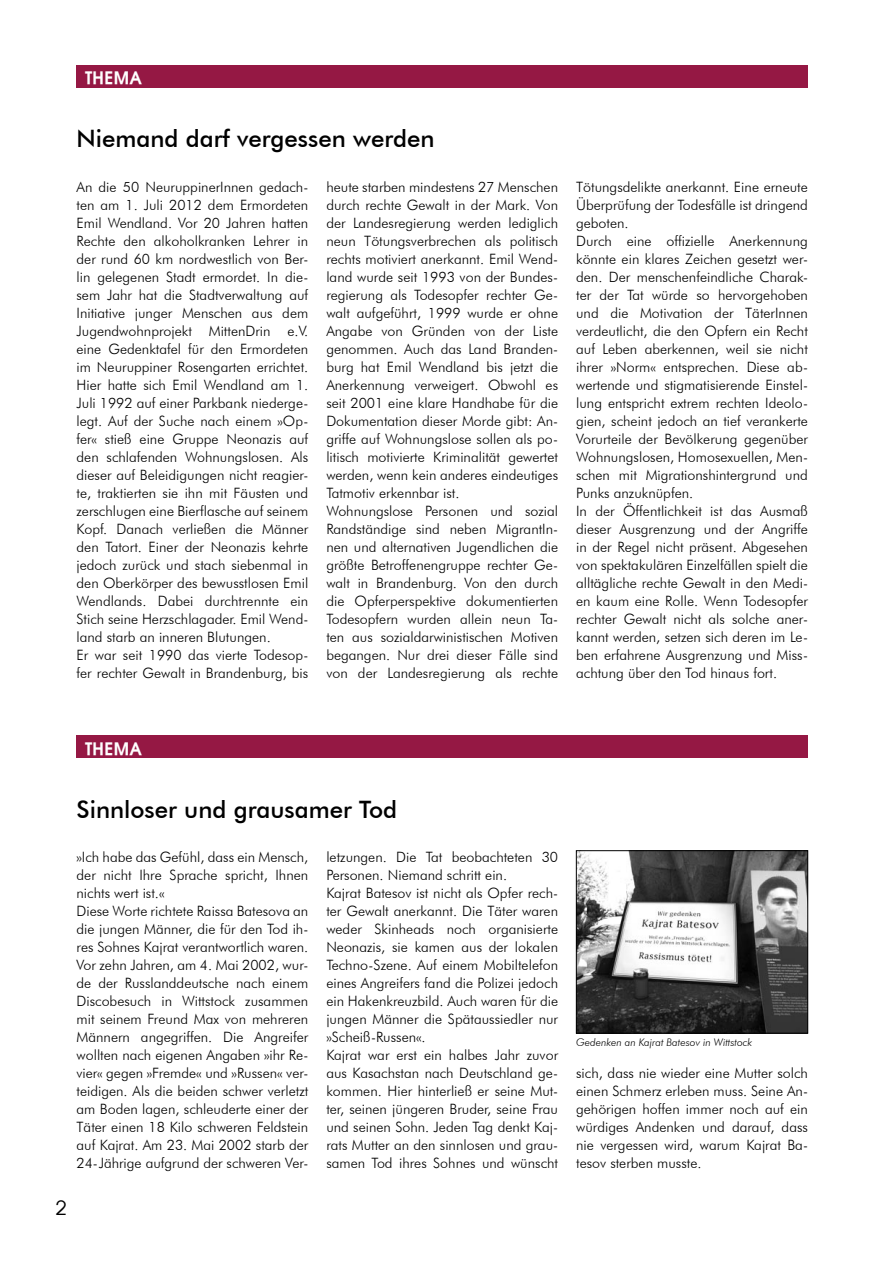
<style>
.page{position:relative;width:893px;height:1263px;background:#fff}
.page>*{position:absolute;margin:0;border:0;box-sizing:border-box;transform-origin:0 0}
.head{font:500 24px "Futura BT";color:#000}
.seite{font:21px "Andrea Normal";color:#000}
.blockhead{font:700 18px "Andrea";letter-spacing:.025em;color:#fff}
.fliessohne{font:300 14.25px/18px "Futura BT";color:#000;text-align:justify}
.bild{font:italic 300 10.5px "Futura BT";color:#000}
</style>
<div class="page">
<div style="left:77px;top:65px;width:731px;height:23px;background:#951844"></div>
<div style="left:77px;top:736px;width:731px;height:22px;background:#951844"></div>
<img style="left:578px;top:852px;width:228px;height:179px">
<div style="left:576px;top:850px;width:232px;height:183px;border:1px solid #000"></div>
<p class="blockhead" style="left:85px;top:67px;width:58px">THEMA</p>
<p class="head" style="left:77px;top:124px;width:360px">Niemand darf vergessen werden</p>
<p class="fliessohne" style="left:77px;top:177px;width:233px">An die 50 NeuruppinerInnen gedach&shy;ten am 1. Juli 2012 dem Ermordeten Emil Wendland. Vor 20 Jahren hatten Rechte den alkoholkranken Lehrer in der rund 60 km nordwestlich von Ber&shy;lin gelegenen Stadt ermordet. In die&shy;sem Jahr hat die Stadtverwaltung auf Initiative junger Menschen aus dem Jugendwohnprojekt MittenDrin e.V. eine Gedenktafel für den Ermordeten im Neuruppiner Rosengarten errichtet.<br>Hier hatte sich Emil Wendland am 1.<br>Juli 1992 auf einer Parkbank niederge&shy;legt. Auf der Suche nach einem »Op&shy;fer« stieß eine Gruppe Neonazis auf den schlafenden Wohnungslosen. Als dieser auf Beleidigungen nicht reagier&shy;te, traktierten sie ihn mit Fäusten und zerschlugen eine Bierflasche auf seinem Kopf. Danach verließen die Männer den Tatort. Einer der Neonazis kehrte jedoch zurück und stach siebenmal in den Oberkörper des bewusstlosen Emil Wendlands. Dabei durchtrennte ein Stich seine Herzschlagader. Emil Wend&shy;land starb an inneren Blutungen.</p>
<p class="fliessohne" style="left:77px;top:645px;width:233px">Er war seit 1990 das vierte Todesop&shy;fer rechter Gewalt in Brandenburg, bis</p>
<p class="fliessohne" style="left:326px;top:177px;width:233px">heute starben mindestens 27 Menschen durch rechte Gewalt in der Mark. Von der Landesregierung werden lediglich neun Tötungsverbrechen als politisch rechts motiviert anerkannt. Emil Wend&shy;land wurde seit 1993 von der Bundes&shy;regierung als Todesopfer rechter Ge&shy;walt aufgeführt, 1999 wurde er ohne Angabe von Gründen von der Liste genommen. Auch das Land Branden&shy;burg hat Emil Wendland bis jetzt die Anerkennung verweigert. Obwohl es seit 2001 eine klare Handhabe für die Dokumentation dieser Morde gibt: An&shy;griffe auf Wohnungslose sollen als po&shy;litisch motivierte Kriminalität gewertet werden, wenn kein anderes eindeutiges Tatmotiv erkennbar ist.</p>
<p class="fliessohne" style="left:326px;top:501px;width:233px">Wohnungslose Personen und sozial Randständige sind neben MigrantIn&shy;nen und alternativen Jugendlichen die größte Betroffenengruppe rechter Ge&shy;walt in Brandenburg. Von den durch die Opferperspektive dokumentierten Todesopfern wurden allein neun Ta&shy;ten aus sozialdarwinistischen Motiven begangen. Nur drei dieser Fälle sind von der Landesregierung als rechte</p>
<p class="fliessohne" style="left:576px;top:177px;width:233px">Tötungsdelikte anerkannt. Eine erneute Überprüfung der Todesfälle ist dringend geboten.</p>
<p class="fliessohne" style="left:576px;top:231px;width:233px">Durch eine offizielle Anerkennung könnte ein klares Zeichen gesetzt wer&shy;den. Der menschenfeindliche Charak&shy;ter der Tat würde so hervorgehoben und die Motivation der TäterInnen verdeutlicht, die den Opfern ein Recht auf Leben aberkennen, weil sie nicht ihrer »Norm« entsprechen. Diese ab&shy;wertende und stigmatisierende Einstel&shy;lung entspricht extrem rechten Ideolo&shy;gien, scheint jedoch an tief verankerte Vorurteile der Bevölkerung gegenüber Wohnungslosen, Homosexuellen, Men&shy;schen mit Migrationshintergrund und Punks anzuknüpfen.</p>
<p class="fliessohne" style="left:576px;top:501px;width:233px">In der Öffentlichkeit ist das Ausmaß dieser Ausgrenzung und der Angriffe in der Regel nicht präsent. Abgesehen von spektakulären Einzelfällen spielt die alltägliche rechte Gewalt in den Medi&shy;en kaum eine Rolle. Wenn Todesopfer rechter Gewalt nicht als solche aner&shy;kannt werden, setzen sich deren im Le&shy;ben erfahrene Ausgrenzung und Miss&shy;achtung über den Tod hinaus fort.</p>
<p class="blockhead" style="left:85px;top:737px;width:58px">THEMA</p>
<p class="head" style="left:77px;top:794px;width:322px">Sinnloser und grausamer Tod</p>
<p class="fliessohne" style="left:77px;top:848px;width:233px">»Ich habe das Gefühl, dass ein Mensch, der nicht Ihre Sprache spricht, Ihnen nichts wert ist.«</p>
<p class="fliessohne" style="left:77px;top:902px;width:233px">Diese Worte richtete Raissa Batesova an die jungen Männer, die für den Tod ih&shy;res Sohnes Kajrat verantwortlich waren.<br>Vor zehn Jahren, am 4. Mai 2002, wur&shy;de der Russlanddeutsche nach einem Discobesuch in Wittstock zusammen mit seinem Freund Max von mehreren Männern angegriffen. Die Angreifer wollten nach eigenen Angaben »ihr Re&shy;vier« gegen »Fremde« und »Russen« ver&shy;teidigen. Als die beiden schwer verletzt am Boden lagen, schleuderte einer der Täter einen 18 Kilo schweren Feldstein auf Kajrat. Am 23. Mai 2002 starb der 24-Jährige aufgrund der schweren Ver-</p>
<p class="fliessohne" style="left:326px;top:848px;width:233px">letzungen. Die Tat beobachteten 30<br>Personen. Niemand schritt ein.</p>
<p class="fliessohne" style="left:326px;top:884px;width:233px">Kajrat Batesov ist nicht als Opfer rech&shy;ter Gewalt anerkannt. Die Täter waren weder Skinheads noch organisierte Neonazis, sie kamen aus der lokalen Techno-Szene. Auf einem Mobiltelefon eines Angreifers fand die Polizei jedoch ein Hakenkreuzbild. Auch waren für die jungen Männer die Spätaussiedler nur »Scheiß-Russen«.</p>
<p class="fliessohne" style="left:326px;top:1046px;width:233px">Kajrat war erst ein halbes Jahr zuvor aus Kasachstan nach Deutschland ge&shy;kommen. Hier hinterließ er seine Mut&shy;ter, seinen jüngeren Bruder, seine Frau und seinen Sohn. Jeden Tag denkt Kaj&shy;rats Mutter an den sinnlosen und grau&shy;samen Tod ihres Sohnes und wünscht</p>
<p class="seite" style="left:56px;top:1195px;width:12px">2</p>
<p class="bild" style="left:576px;top:1035px;width:178px">Gedenken an Kajrat Batesov in Wittstock</p>
<p class="fliessohne" style="left:576px;top:1064px;width:233px">sich, dass nie wieder eine Mutter solch einen Schmerz erleben muss. Seine An&shy;gehörigen hoffen immer noch auf ein würdiges Andenken und darauf, dass nie vergessen wird, warum Kajrat Ba&shy;tesov sterben musste.</p>
</div>
